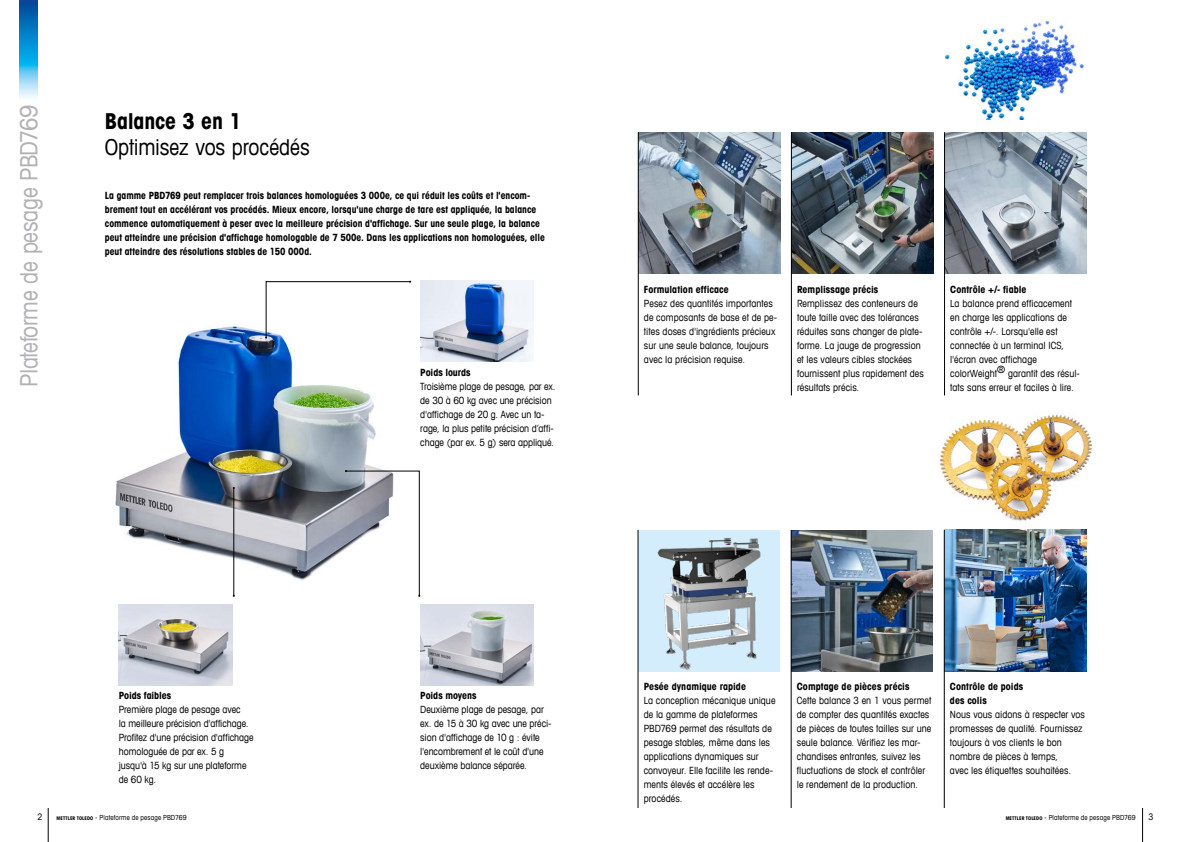
<style>
.page{position:relative;width:1191px;height:842px;background:#fff}
.page>*{position:absolute;margin:0;border:0;box-sizing:border-box;transform-origin:0 0}
.t1{font:condensed 24px "Avant Garde Com";letter-spacing:-.015em;color:#b1b2b3}
.t2{font:condensed 22px "Avant Garde Com";letter-spacing:-.005em;color:#000}
.t3{font:700 condensed 22px "Avant Garde Com";letter-spacing:-.01em;color:#000}
.t4{font:condensed 10px/14px "Avant Garde Com";letter-spacing:.005em;color:#000}
.t5{font:700 condensed 10px/14px "Avant Garde Com";color:#000}
.t6{font:condensed 9px "Avant Garde Com";color:#000}
.t7{font:condensed 7px "Avant Garde Com";letter-spacing:.02em;color:#000}
.s1{font-weight:700;font-size:5px}
</style>
<div class="page">
<div style="left:638px;top:530px;width:142px;height:142px;background:#d4edfc"></div>
<img style="left:657px;top:538px;width:104px;height:132px">
<img style="left:20px;top:0;width:18px;height:98px">
<hr style="left:1142px;top:808px;width:1px;height:34px;background:#000">
<hr style="left:48px;top:808px;width:1px;height:34px;background:#000">
<img style="left:420px;top:281px;width:114px;height:80px">
<img style="left:639px;top:132px;width:141px;height:142px">
<img style="left:792px;top:133px;width:141px;height:141px">
<img style="left:945px;top:132px;width:141px;height:142px">
<hr style="left:944px;top:132px;width:1px;height:263px;background:#000">
<hr style="left:791px;top:132px;width:1px;height:263px;background:#000">
<hr style="left:638px;top:132px;width:1px;height:263px;background:#000">
<img style="left:792px;top:530px;width:141px;height:142px">
<img style="left:945px;top:530px;width:141px;height:142px">
<img style="left:115px;top:322px;width:268px;height:266px">
<img style="left:420px;top:605px;width:114px;height:80px">
<img style="left:119px;top:605px;width:113px;height:80px">
<svg style="left:265px;top:281px;width:146px;height:58px"></svg>
<svg style="left:345px;top:470px;width:75px;height:127px"></svg>
<hr style="left:233px;top:488px;width:1px;height:108px;background:#000">
<img style="left:944px;top:21px;width:142px;height:99px">
<img style="left:939px;top:412px;width:154px;height:109px">
<hr style="left:944px;top:530px;width:1px;height:278px;background:#000">
<hr style="left:791px;top:530px;width:1px;height:278px;background:#000">
<hr style="left:638px;top:530px;width:1px;height:278px;background:#000">
<h1 class="t1" style="left:14px;top:387px;width:283px;rotate:-90deg">Plateforme de pesage PBD769</h1>
<h2 class="t3" style="left:105px;top:107px;width:138px">Balance 3 en 1</h2>
<h2 class="t2" style="left:105px;top:134px;width:206px">Optimisez vos procédés</h2>
<p class="t5" style="left:105px;top:188px;width:441px">La gamme PBD769 peut remplacer trois balances homologuées 3 000e, ce qui réduit les coûts et l'encom&shy;brement tout en accélérant vos procédés. Mieux encore, lorsqu'une charge de tare est appliquée, la balance commence automatiquement à peser avec la meilleure précision d'affichage. Sur une seule plage, la balance peut atteindre une précision d'affichage homologable de 7 500e. Dans les applications non homologuées, elle peut atteindre des résolutions stables de 150 000d.</p>
<p class="t5" style="left:420px;top:365px;width:52px">Poids lourds</p>
<p class="t4" style="left:420px;top:379px;width:137px">Troisième plage de pesage, par ex. de 30 à 60 kg avec une précision d'affichage de 20 g. Avec un ta&shy;rage, la plus petite précision d’affi&shy;chage (par ex. 5 g) sera appliqué.</p>
<p class="t5" style="left:644px;top:282px;width:86px">Formulation efficace</p>
<p class="t4" style="left:644px;top:296px;width:135px">Pesez des quantités importantes de composants de base et de pe&shy;tites doses d'ingrédients précieux sur une seule balance, toujours avec la précision requise.</p>
<p class="t5" style="left:797px;top:282px;width:83px">Remplissage précis</p>
<p class="t4" style="left:797px;top:296px;width:128px">Remplissez des conteneurs de toute taille avec des tolérances réduites sans changer de plate&shy;forme. La jauge de progression et les valeurs cibles stockées fournissent plus rapidement des résultats précis.</p>
<p class="t5" style="left:950px;top:282px;width:78px">Contrôle +/- fiable</p>
<p class="t4" style="left:950px;top:296px;width:131px">La balance prend efficacement en charge les applications de contrôle +/-. Lorsqu'elle est connectée à un terminal ICS, l'écran avec affichage colorWeight® garantit des résul&shy;tats sans erreur et faciles à lire.</p>
<p class="t5" style="left:119px;top:689px;width:54px">Poids faibles</p>
<p class="t4" style="left:119px;top:703px;width:136px">Première plage de pesage avec<br>la meilleure précision d'affichage.<br>Profitez d'une précision d'affichage homologuée de par ex. 5 g jusqu'à 15 kg sur une plateforme de 60 kg.</p>
<p class="t5" style="left:420px;top:689px;width:58px">Poids moyens</p>
<p class="t4" style="left:420px;top:703px;width:133px">Deuxième plage de pesage, par ex. de 15 à 30 kg avec une préci&shy;sion d'affichage de 10 g : évite l'encombrement et le coût d'une deuxième balance séparée.</p>
<p class="t5" style="left:643px;top:679px;width:104px">Pesée dynamique rapide</p>
<p class="t4" style="left:643px;top:693px;width:133px">La conception mécanique unique de la gamme de plateformes<br>PBD769 permet des résultats de pesage stables, même dans les applications dynamiques sur convoyeur. Elle facilite les rende&shy;ments élevés et accélère les procédés.</p>
<p class="t5" style="left:797px;top:679px;width:114px">Comptage de pièces précis</p>
<p class="t4" style="left:797px;top:693px;width:136px">Cette balance 3 en 1 vous permet de compter des quantités exactes de pièces de toutes tailles sur une seule balance. Vérifiez les mar&shy;chandises entrantes, suivez les fluctuations de stock et contrôler le rendement de la production.</p>
<p class="t5" style="left:950px;top:679px;width:75px">Contrôle de poids des colis</p>
<p class="t4" style="left:950px;top:707px;width:137px">Nous vous aidons à respecter vos promesses de qualité. Fournissez toujours à vos clients le bon nombre de pièces à temps,<br>avec les étiquettes souhaitées.</p>
<p class="t6" style="left:38px;top:811px;width:7px">2</p>
<p class="t7" style="left:57px;top:813px;width:131px"><span class="s1">METTLER TOLEDO</span> - Plateforme de pesage PBD769</p>
<p class="t7" style="left:1005px;top:813px;width:131px"><span class="s1">METTLER TOLEDO</span> - Plateforme de pesage PBD769</p>
<p class="t6" style="left:1148px;top:811px;width:7px">3</p>
</div>
